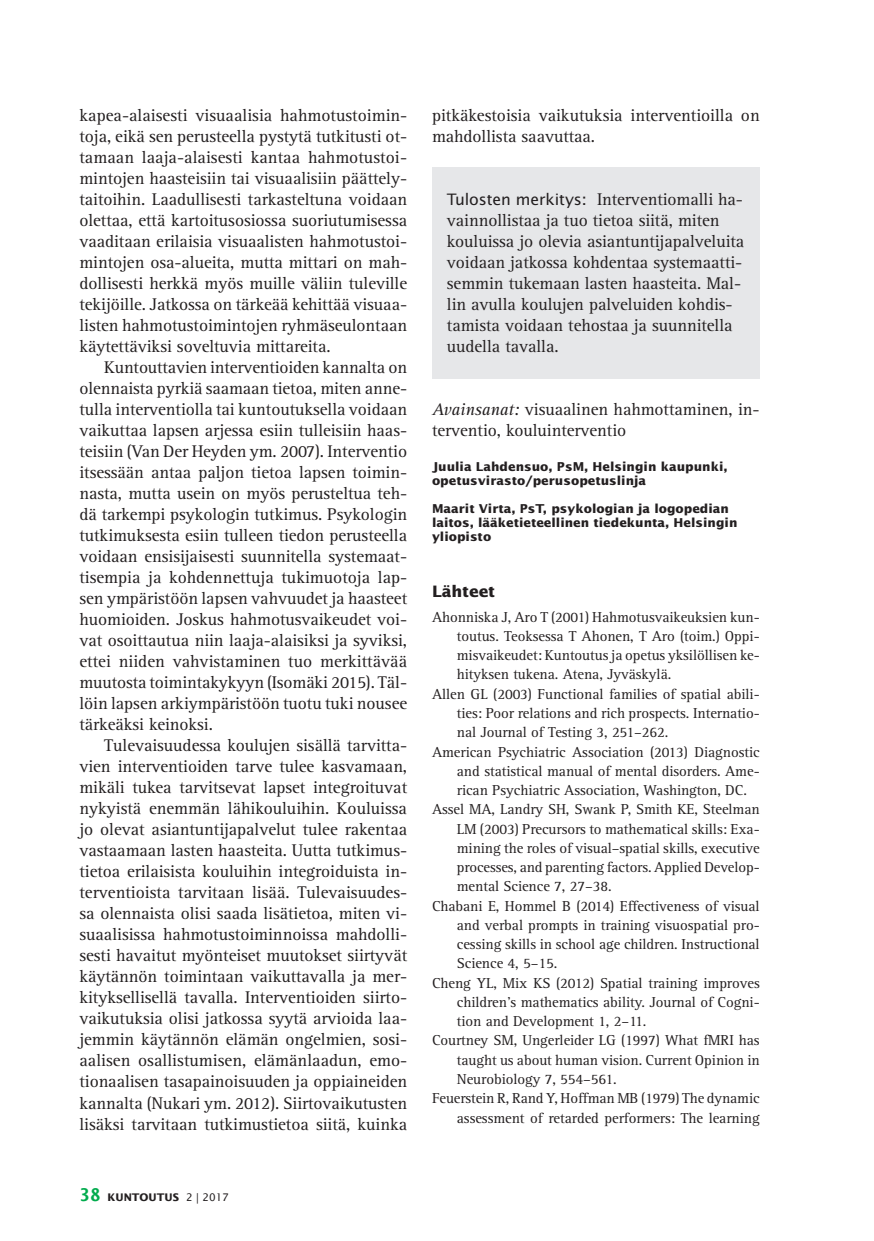
<style>
.page{position:relative;width:874px;height:1241px;background:#fff}
.page>*{position:absolute;margin:0;border:0;box-sizing:border-box;transform-origin:0 0}
.C_Teksti_2_Rotis_Ser{font:17.5px/21px "Rotis Serif Std";letter-spacing:-.005em;color:#231f20;text-align:justify}
.C_Ots_3{font:17.5px/21px "Rotis Serif Std";letter-spacing:-.005em;color:#231f20}
.C_Teksti_1_Rotis_Ser{font:17.5px/21px "Rotis Serif Std";letter-spacing:-.005em;color:#231f20}
.C_Ots_3-2{font:700 15.75px "Lucida Sans Std";letter-spacing:-.005em;color:#231f20}
.C_Teksti_3___lähteet{font:14.88px/19.2px "Rotis Serif Std";letter-spacing:-.005em;color:#231f20;text-align:justify}
.C_Tekijätiedot{font:700 12.25px/14px "Lucida Sans Std";color:#231f20}
.t1{font:700 10.5px "Lucida Sans Std";color:#231f20}
.s1{font-family:"Lucida Sans Typewriter Std";font-size:17.5px;color:#00ab4d}
.s2{font-weight:400}
.s3{font-family:"Lucida Sans Std";font-size:15.75px}
.s4{font-style:italic}
</style>
<div class="page">
<div style="left:432px;top:167px;width:327px;height:212px;background:#e6e7e9"></div>
<p class="C_Teksti_2_Rotis_Ser" style="left:79px;top:105px;width:329px">kapea-alaisesti visuaalisia hahmotustoimin&shy;toja, eikä sen perusteella pystytä tutkitusti ot&shy;tamaan laaja-alaisesti kantaa hahmotustoi&shy;mintojen haasteisiin tai visuaalisiin päättely&shy;taitoihin. Laadullisesti tarkasteltuna voidaan olettaa, että kartoitusosiossa suoriutumisessa vaaditaan erilaisia visuaalisten hahmotustoi&shy;mintojen osa-alueita, mutta mittari on mah&shy;dollisesti herkkä myös muille väliin tuleville tekijöille. Jatkossa on tärkeää kehittää visuaa&shy;listen hahmotustoimintojen ryhmäseulontaan käytettäviksi soveltuvia mittareita.</p>
<p class="C_Teksti_2_Rotis_Ser" style="left:79px;top:357px;width:329px;text-indent:25px">Kuntouttavien interventioiden kannalta on olennaista pyrkiä saamaan tietoa, miten anne&shy;tulla interventiolla tai kuntoutuksella voidaan vaikuttaa lapsen arjessa esiin tulleisiin haas&shy;teisiin (Van Der Heyden ym. 2007). Interventio itsessään antaa paljon tietoa lapsen toimin&shy;nasta, mutta usein on myös perusteltua teh&shy;dä tarkempi psykologin tutkimus. Psykologin tutkimuksesta esiin tulleen tiedon perusteella voidaan ensisijaisesti suunnitella systemaat&shy;tisempia ja kohdennettuja tukimuotoja lap&shy;sen ympäristöön lapsen vahvuudet ja haasteet huomioiden. Joskus hahmotusvaikeudet voi&shy;vat osoittautua niin laaja-alaisiksi ja syviksi, ettei niiden vahvistaminen tuo merkittävää muutosta toimintakykyyn (Isomäki 2015). Täl&shy;löin lapsen arkiympäristöön tuotu tuki nousee tärkeäksi keinoksi.</p>
<p class="C_Teksti_2_Rotis_Ser" style="left:79px;top:735px;width:329px;text-indent:25px">Tulevaisuudessa koulujen sisällä tarvitta&shy;vien interventioiden tarve tulee kasvamaan, mikäli tukea tarvitsevat lapset integroituvat nykyistä enemmän lähikouluihin. Kouluissa jo olevat asiantuntijapalvelut tulee rakentaa vastaamaan lasten haasteita. Uutta tutkimus&shy;tietoa erilaisista kouluihin integroiduista in&shy;terventioista tarvitaan lisää. Tulevaisuudes&shy;sa olennaista olisi saada lisätietoa, miten vi&shy;suaalisissa hahmotustoiminnoissa mahdolli&shy;sesti havaitut myönteiset muutokset siirtyvät käytännön toimintaan vaikuttavalla ja mer&shy;kityksellisellä tavalla. Interventioiden siirto&shy;vaikutuksia olisi jatkossa syytä arvioida laa&shy;jemmin käytännön elämän ongelmien, sosi&shy;aalisen osallistumisen, elämänlaadun, emo&shy;tionaalisen tasapainoisuuden ja oppiaineiden kannalta (Nukari ym. 2012). Siirtovaikutusten lisäksi tarvitaan tutkimustietoa siitä, kuinka</p>
<p class="t1" style="left:79px;top:1191px;width:151px"><span class="s1">38</span> KUNTOUTUS <span class="s2">2 | 2017</span></p>
<p class="C_Teksti_2_Rotis_Ser" style="left:432px;top:105px;width:329px">pitkäkestoisia vaikutuksia interventioilla on mahdollista saavuttaa.</p>
<p class="C_Ots_3" style="left:446px;top:189px;width:299px"><span class="s3">Tulosten merkitys:</span> Interventiomalli ha&shy;vainnollistaa ja tuo tietoa siitä, miten kouluissa jo olevia asiantuntijapalveluita voidaan jatkossa kohdentaa systemaatti&shy;semmin tukemaan lasten haasteita. Mal&shy;lin avulla koulujen palveluiden kohdis&shy;tamista voidaan tehostaa ja suunnitella uudella tavalla.</p>
<p class="C_Teksti_1_Rotis_Ser" style="left:432px;top:399px;width:329px"><span class="s4">Avainsanat:</span> visuaalinen hahmottaminen, in&shy;terventio, kouluinterventio</p>
<p class="C_Tekijätiedot" style="left:432px;top:460px;width:297px">Juulia Lahdensuo, PsM, Helsingin kaupunki, opetusvirasto/perusopetuslinja</p>
<p class="C_Tekijätiedot" style="left:432px;top:502px;width:307px">Maarit Virta, PsT, psykologian ja logopedian laitos, lääketieteellinen tiedekunta, Helsingin yliopisto</p>
<p class="C_Ots_3-2" style="left:432px;top:582px;width:65px">Lähteet</p>
<p class="C_Teksti_3___lähteet" style="left:456px;top:607px;width:304px;text-indent:-25px">Ahonniska J, Aro T (2001) Hahmotusvaikeuksien kun&shy;toutus. Teoksessa T Ahonen, T Aro (toim.) Oppi&shy;misvaikeudet: Kuntoutus ja opetus yksilöllisen ke&shy;hityksen tukena. Atena, Jyväskylä.</p>
<p class="C_Teksti_3___lähteet" style="left:456px;top:684px;width:304px;text-indent:-25px">Allen GL (2003) Functional families of spatial abili&shy;ties: Poor relations and rich prospects. Internatio&shy;nal Journal of Testing 3, 251–262.</p>
<p class="C_Teksti_3___lähteet" style="left:456px;top:742px;width:304px;text-indent:-25px">American Psychiatric Association (2013) Diagnostic and statistical manual of mental disorders. Ame&shy;rican Psychiatric Association, Washington, DC.</p>
<p class="C_Teksti_3___lähteet" style="left:456px;top:800px;width:304px;text-indent:-25px">Assel MA, Landry SH, Swank P, Smith KE, Steelman LM (2003) Precursors to mathematical skills: Exa&shy;mining the roles of visual–spatial skills, executive processes, and parenting factors. Applied Develop&shy;mental Science 7, 27–38.</p>
<p class="C_Teksti_3___lähteet" style="left:456px;top:896px;width:304px;text-indent:-25px">Chabani E, Hommel B (2014) Effectiveness of visual and verbal prompts in training visuospatial pro&shy;cessing skills in school age children. Instructional Science 4, 5–15.</p>
<p class="C_Teksti_3___lähteet" style="left:456px;top:973px;width:304px;text-indent:-25px">Cheng YL, Mix KS (2012) Spatial training improves children’s mathematics ability. Journal of Cogni&shy;tion and Development 1, 2–11.</p>
<p class="C_Teksti_3___lähteet" style="left:456px;top:1031px;width:304px;text-indent:-25px">Courtney SM, Ungerleider LG (1997) What fMRI has taught us about human vision. Current Opinion in Neurobiology 7, 554–561.</p>
<p class="C_Teksti_3___lähteet" style="left:432px;top:1088px;width:329px;text-align:right">Feuerstein R, Rand Y, Hoffman MB (1979) The dynamic assessment of retarded performers: The learning</p>
</div>
